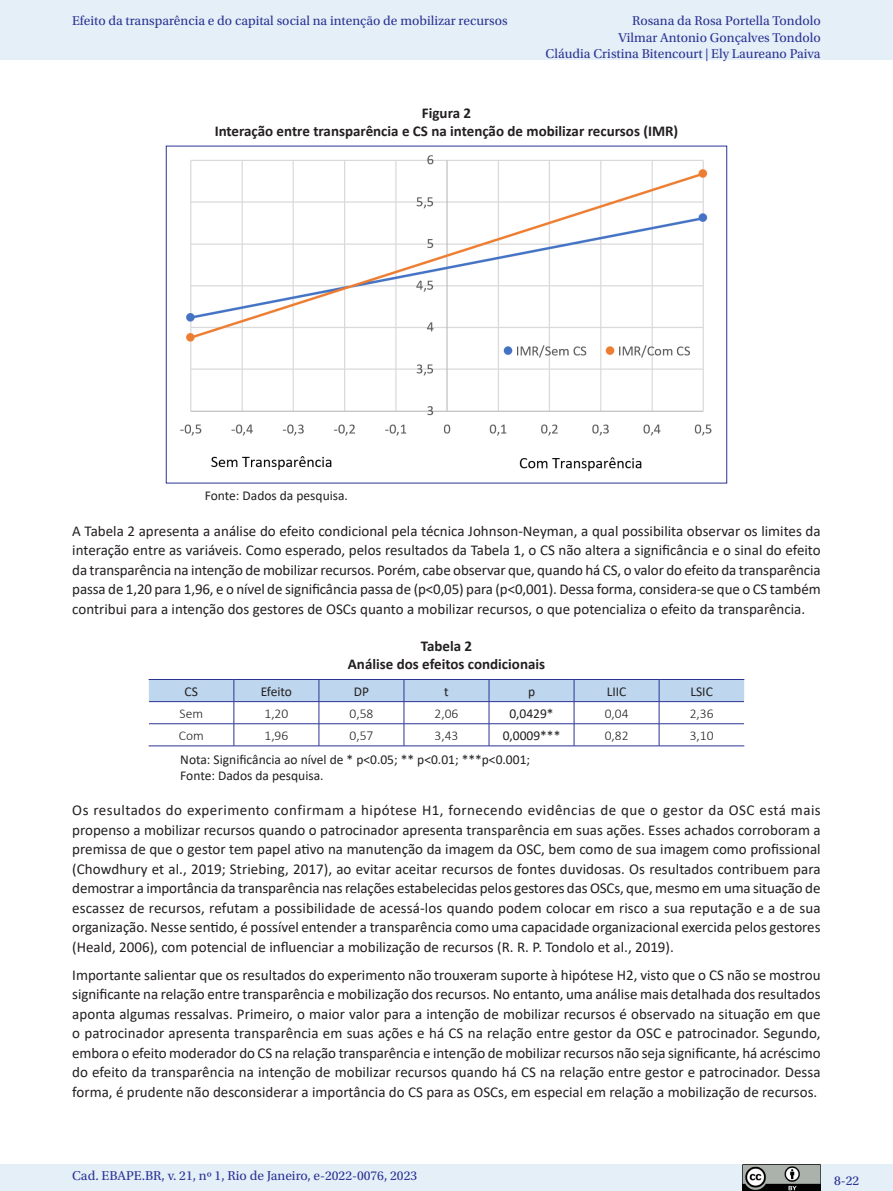
<style>
.page{position:relative;width:893px;height:1191px;background:#fff}
.page>*{position:absolute;margin:0;border:0;box-sizing:border-box;transform-origin:0 0}
._06_0_texto{font:15px/19.5px "Calibri";color:#231f20;text-align:justify}
._08_2_tabela_titulo{font:700 15px/18px "Calibri";color:#231f20;text-align:center}
.t1{font:13.5px/16.5px "Utopia Std";color:#2b3393;text-align:right}
._08_2_tabela_fonte{font:13.5px "Calibri";color:#231f20}
._08_2_tabela_texto_1{font:300 13.5px "Calibri";color:#231f20}
._00__fonte_legenda_f{font:13.5px "Calibri";color:#231f20}
._08_2_tabela_gargant{font:13.5px "Calibri";color:#231f20}
._08_2_tabela_texto_1-2{font:13.5px "Calibri";color:#231f20}
</style>
<div class="page">
<div style="left:0;top:0;width:893px;height:60px;background:#e4eff8"></div>
<div style="left:0;top:1164px;width:893px;height:27px;background:#e4eff8"></div>
<img style="left:743px;top:1164px;width:78px;height:27px">
<img style="left:180px;top:155px;width:532px;height:317px">
<svg style="left:149px;top:680px;width:595px;height:65px"></svg>
<hr style="left:149px;top:745px;width:85px;height:1px;background:#2b3393">
<hr style="left:234px;top:745px;width:85px;height:1px;background:#2b3393">
<hr style="left:319px;top:745px;width:85px;height:1px;background:#2b3393">
<hr style="left:404px;top:745px;width:85px;height:1px;background:#2b3393">
<hr style="left:489px;top:745px;width:85px;height:1px;background:#2b3393">
<hr style="left:574px;top:745px;width:85px;height:1px;background:#2b3393">
<hr style="left:659px;top:745px;width:85px;height:1px;background:#2b3393">
<hr style="left:149px;top:679px;width:85px;height:1px;background:#2b3393">
<hr style="left:234px;top:679px;width:85px;height:1px;background:#2b3393">
<hr style="left:319px;top:679px;width:85px;height:1px;background:#2b3393">
<hr style="left:404px;top:679px;width:85px;height:1px;background:#2b3393">
<hr style="left:489px;top:679px;width:85px;height:1px;background:#2b3393">
<hr style="left:574px;top:679px;width:85px;height:1px;background:#2b3393">
<hr style="left:659px;top:679px;width:85px;height:1px;background:#2b3393">
<hr style="left:149px;top:701px;width:85px;height:1px;background:#2b3393">
<hr style="left:234px;top:701px;width:85px;height:1px;background:#2b3393">
<hr style="left:319px;top:701px;width:85px;height:1px;background:#2b3393">
<hr style="left:404px;top:701px;width:85px;height:1px;background:#2b3393">
<hr style="left:489px;top:701px;width:85px;height:1px;background:#2b3393">
<hr style="left:574px;top:701px;width:85px;height:1px;background:#2b3393">
<hr style="left:659px;top:701px;width:85px;height:1px;background:#2b3393">
<p class="t1" style="left:72px;top:13px;width:437px">Efeito da transparência e do capital social na intenção de mobilizar recursos</p>
<p class="t1" style="left:546px;top:13px;width:277px">Rosana da Rosa Portella Tondolo<br>Vilmar Antonio Gonçalves Tondolo<br>Cláudia Cristina Bitencourt | Ely Laureano Paiva</p>
<p class="_08_2_tabela_titulo" style="left:215px;top:103px;width:465px">Figura 2<br>Interação entre transparência e CS na intenção de mobilizar recursos (IMR)</p>
<p class="_00__fonte_legenda_f" style="left:205px;top:486px;width:145px">Fonte: Dados da pesquisa.</p>
<p class="_06_0_texto" style="left:72px;top:520px;width:750px">A Tabela 2 apresenta a análise do efeito condicional pela técnica Johnson-Neyman, a qual possibilita observar os limites da interação entre as variáveis. Como esperado, pelos resultados da Tabela 1, o CS não altera a significância e o sinal do efeito da transparência na intenção de mobilizar recursos. Porém, cabe observar que, quando há CS, o valor do efeito da transparência passa de 1,20 para 1,96, e o nível de significância passa de (p&lt;0,05) para (p&lt;0,001). Dessa forma, considera-se que o CS também contribui para a intenção dos gestores de OSCs quanto a mobilizar recursos, o que potencializa o efeito da transparência.</p>
<p class="_08_2_tabela_titulo" style="left:348px;top:637px;width:199px">Tabela 2<br>Análise dos efeitos condicionais</p>
<p class="_08_2_tabela_gargant" style="left:185px;top:682px;width:15px">CS</p>
<p class="_08_2_tabela_gargant" style="left:261px;top:682px;width:33px">Efeito</p>
<p class="_08_2_tabela_gargant" style="left:354px;top:682px;width:17px">DP</p>
<p class="_08_2_tabela_gargant" style="left:444px;top:682px;width:6px">t</p>
<p class="_08_2_tabela_gargant" style="left:528px;top:682px;width:9px">p</p>
<p class="_08_2_tabela_gargant" style="left:607px;top:682px;width:21px">LIIC</p>
<p class="_08_2_tabela_gargant" style="left:690px;top:682px;width:24px">LSIC</p>
<p class="_08_2_tabela_texto_1" style="left:180px;top:705px;width:25px">Sem</p>
<p class="_08_2_tabela_texto_1" style="left:264px;top:705px;width:25px">1,20</p>
<p class="_08_2_tabela_texto_1" style="left:350px;top:705px;width:25px">0,58</p>
<p class="_08_2_tabela_texto_1" style="left:435px;top:705px;width:25px">2,06</p>
<p class="_08_2_tabela_texto_1-2" style="left:509px;top:704px;width:46px">0,0429*</p>
<p class="_08_2_tabela_texto_1" style="left:605px;top:705px;width:25px">0,04</p>
<p class="_08_2_tabela_texto_1" style="left:690px;top:705px;width:25px">2,36</p>
<p class="_08_2_tabela_texto_1" style="left:179px;top:727px;width:26px">Com</p>
<p class="_08_2_tabela_texto_1" style="left:264px;top:727px;width:25px">1,96</p>
<p class="_08_2_tabela_texto_1" style="left:350px;top:727px;width:25px">0,57</p>
<p class="_08_2_tabela_texto_1" style="left:435px;top:727px;width:25px">3,43</p>
<p class="_08_2_tabela_texto_1-2" style="left:503px;top:726px;width:59px">0,0009***</p>
<p class="_08_2_tabela_texto_1" style="left:605px;top:727px;width:25px">0,82</p>
<p class="_08_2_tabela_texto_1" style="left:690px;top:727px;width:25px">3,10</p>
<p class="_08_2_tabela_fonte" style="left:180px;top:750px;width:351px">Nota: Significância ao nível de * p&lt;0.05; ** p&lt;0.01; ***p&lt;0.001;</p>
<p class="_08_2_tabela_fonte" style="left:180px;top:766px;width:145px">Fonte: Dados da pesquisa.</p>
<p class="_06_0_texto" style="left:72px;top:800px;width:750px">Os resultados do experimento confirmam a hipótese H1, fornecendo evidências de que o gestor da OSC está mais propenso a mobilizar recursos quando o patrocinador apresenta transparência em suas ações. Esses achados corroboram a premissa de que o gestor tem papel ativo na manutenção da imagem da OSC, bem como de sua imagem como profissional (Chowdhury et al., 2019; Striebing, 2017), ao evitar aceitar recursos de fontes duvidosas. Os resultados contribuem para demostrar a importância da transparência nas relações estabelecidas pelos gestores das OSCs, que, mesmo em uma situação de escassez de recursos, refutam a possibilidade de acessá-los quando podem colocar em risco a sua reputação e a de sua organização. Nesse sentido, é possível entender a transparência como uma capacidade organizacional exercida pelos gestores (Heald, 2006), com potencial de influenciar a mobilização de recursos (R. R. P. Tondolo et al., 2019).</p>
<p class="_06_0_texto" style="left:72px;top:964px;width:750px">Importante salientar que os resultados do experimento não trouxeram suporte à hipótese H2, visto que o CS não se mostrou significante na relação entre transparência e mobilização dos recursos. No entanto, uma análise mais detalhada dos resultados aponta algumas ressalvas. Primeiro, o maior valor para a intenção de mobilizar recursos é observado na situação em que o patrocinador apresenta transparência em suas ações e há CS na relação entre gestor da OSC e patrocinador. Segundo, embora o efeito moderador do CS na relação transparência e intenção de mobilizar recursos não seja significante, há acréscimo do efeito da transparência na intenção de mobilizar recursos quando há CS na relação entre gestor e patrocinador. Dessa forma, é prudente não desconsiderar a importância do CS para as OSCs, em especial em relação a mobilização de recursos.</p>
<p class="t1" style="left:72px;top:1167px;width:346px">Cad. EBAPE.BR, v. 21, nº 1, Rio de Janeiro, e-2022-0076, 2023</p>
<p class="t1" style="left:834px;top:1172px;width:27px">8-22</p>
</div>
